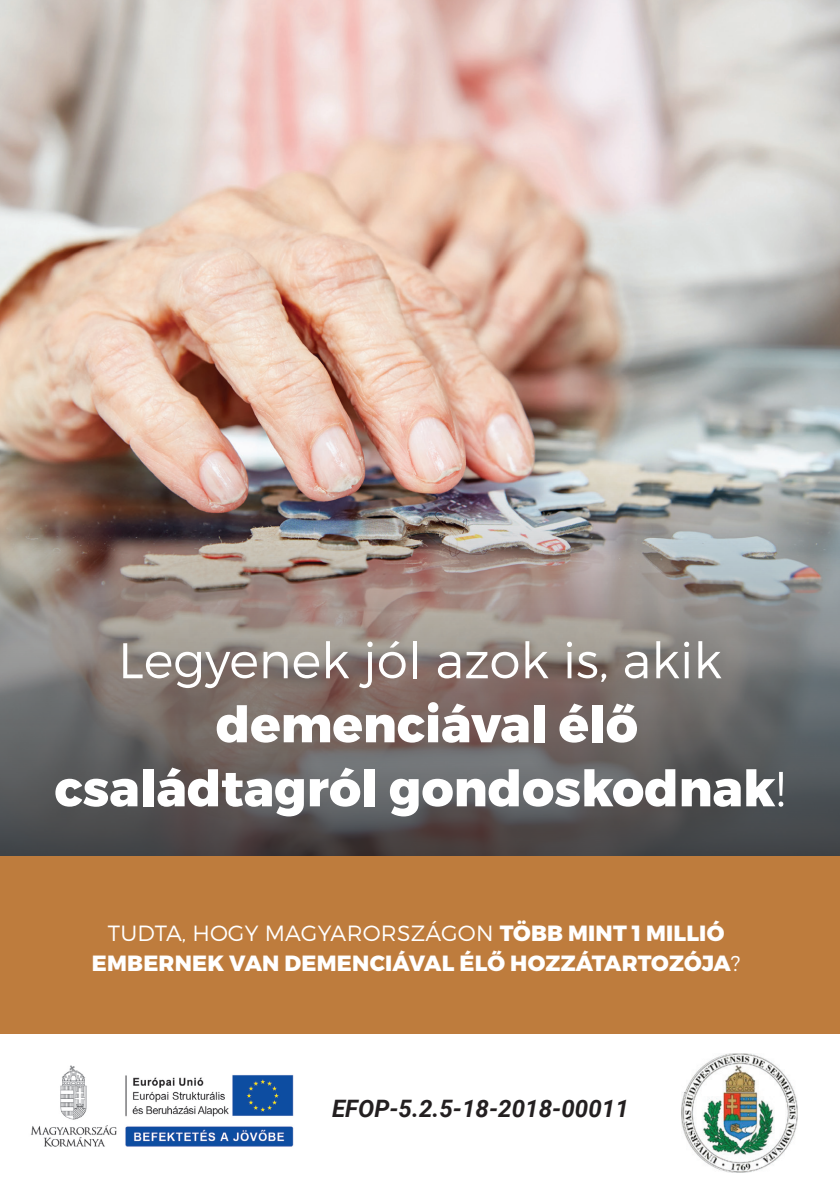
<style>
.page{position:relative;width:840px;height:1191px;background:#fff}
.page>*{position:absolute;margin:0;border:0;box-sizing:border-box;transform-origin:0 0}
.t1{font:800 50px/64px "Montserrat";color:#fff;text-align:center}
.t2{font:300 50px "Montserrat";color:#fff}
.t3{font:italic 700 24px "Roboto";color:#231f20}
.t4{font:800 22px/30px "Montserrat";letter-spacing:.01em;color:#fff;text-align:center}
.s1{font-weight:300}
</style>
<div class="page">
<img style="left:31px;top:1065px;width:263px;height:82px">
<img style="left:681px;top:1053px;width:116px;height:119px">
<img style="left:0;top:0;width:839px;height:421px">
<img style="left:0;top:421px;width:839px;height:435px">
<div style="left:0;top:856px;width:839px;height:178px;background:#be7c3d"></div>
<h1 class="t2" style="left:118px;top:630px;width:605px">Legyenek jól azok is, akik</h1>
<h1 class="t1" style="left:54px;top:694px;width:732px">demenciával élő családtagról gondoskodnak<span class="s1">!</span></h1>
<p class="t4" style="left:92px;top:918px;width:649px"><span class="s1">TUDTA, HOGY MAGYARORSZÁGON</span> TÖBB MINT 1 MILLIÓ<br>EMBERNEK VAN DEMENCIÁVAL ÉLŐ HOZZÁTARTOZÓJA<span class="s1">?</span></p>
<p class="t3" style="left:332px;top:1091px;width:298px">EFOP-5.2.5-18-2018-00011</p>
</div>
